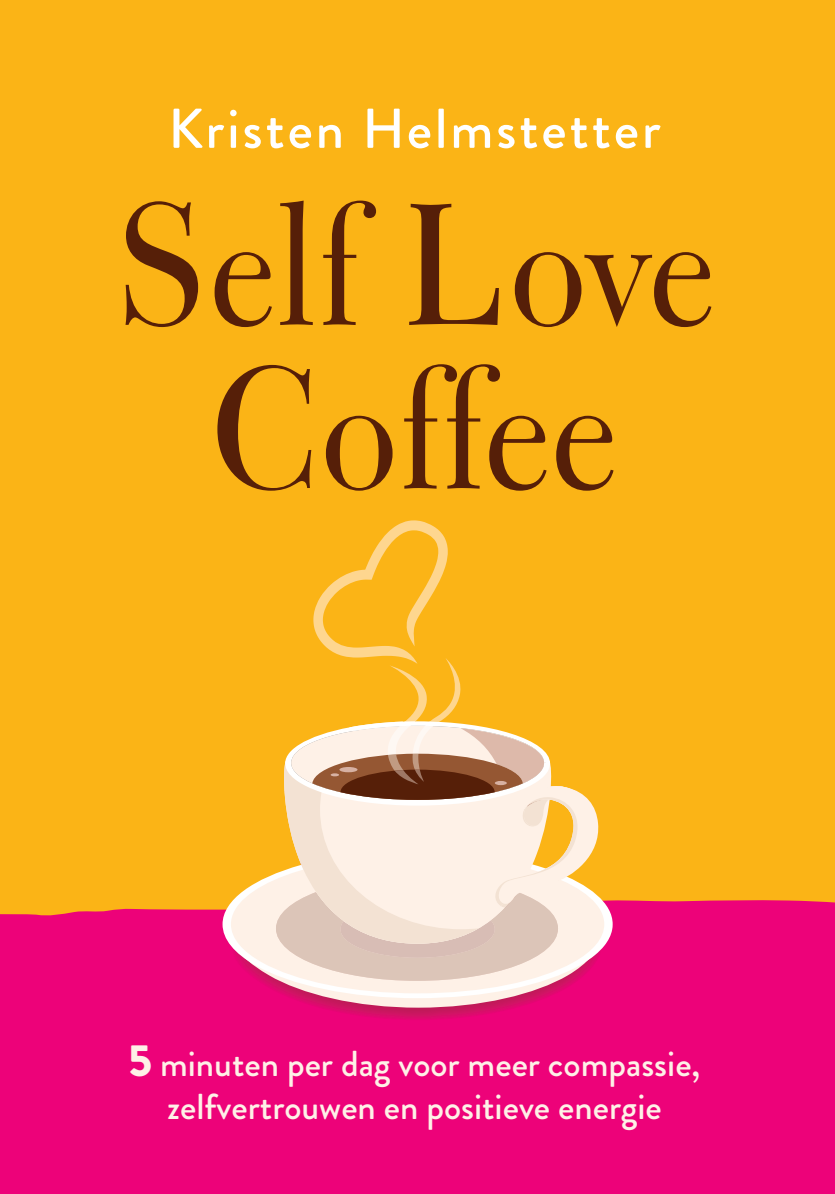
<style>
.page{position:relative;width:835px;height:1194px;background:#fff}
.page>*{position:absolute;margin:0;border:0;box-sizing:border-box;transform-origin:0 0}
.t1{font:166px/163.6px "Bulmer BT";color:#561f08;text-align:center}
.t2{font:500 56px "Brandon Grotesque";letter-spacing:.05em;color:#fff}
.t3{font:500 36px/43.2px "Brandon Grotesque";color:#fef1e7;text-align:center}
.s1{font-weight:900;font-size:45px}
</style>
<div class="page">
<div style="left:0;top:0;width:834px;height:1193px;background:#fbb416"></div>
<div style="left:0;top:900px;width:834px;height:293px;background:#ed0279"></div>
<img style="left:232px;top:998px;width:369px;height:22px">
<svg style="left:233px;top:998px;width:369px;height:9px;background:#e95797"></svg>
<svg style="left:222px;top:900px;width:390px;height:98px;background:#f16ea9"></svg>
<svg style="left:231px;top:873px;width:373px;height:120px;background:#f6b6c0"></svg>
<svg style="left:276px;top:520px;width:324px;height:460px"></svg>
<svg style="left:830px;top:1190px;width:5px;height:4px"></svg>
<h2 class="t2" style="left:168px;top:90px;width:494px">Kristen Helmstetter</h2>
<h1 class="t1" style="left:113px;top:187px;width:604px">Self Love<br>Coffee</h1>
<p class="t3" style="left:128px;top:1042px;width:573px"><span class="s1">5</span> minuten per dag voor meer compassie, zelfvertrouwen en positieve energie</p>
</div>
